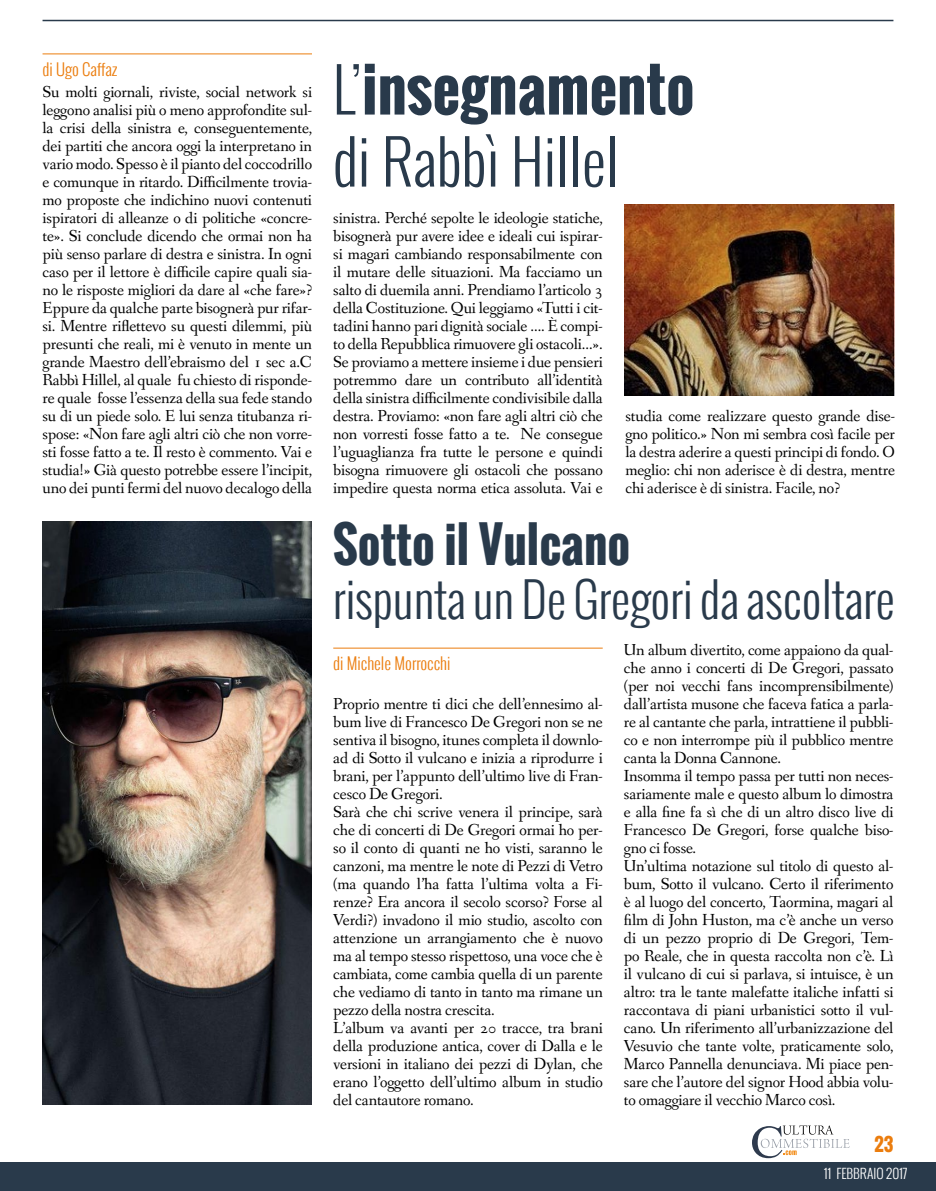
<style>
.page{position:relative;width:936px;height:1191px;background:#fff}
.page>*{position:absolute;margin:0;border:0;box-sizing:border-box;transform-origin:0 0}
.t1{font:300 60px/72px "Oswald";color:#293a4b}
.t2{font:300 48px "Oswald";color:#293a4b}
.t3{font:700 48px "Oswald";color:#293a4b}
.t4{font:700 18px "Oswald";color:#eb7d0e}
.t5{font:16.5px/18px "Fanwood Text";letter-spacing:-.01em;color:#000;text-align:justify}
.t6{font:300 16.5px "Oswald";color:#eb7d0e}
.t7{font:300 13.5px "Oswald";color:#fff}
.s1{font-weight:700}
</style>
<div class="page">
<div style="left:0;top:1162px;width:935px;height:29px;background:#293a4b"></div>
<svg style="left:752px;top:1125px;width:97px;height:33px"></svg>
<hr style="left:43px;top:20px;width:850px;height:1px;background:#293a4b">
<hr style="left:43px;top:54px;width:269px;height:1px;background:#eb7d0e">
<hr style="left:333px;top:648px;width:269px;height:1px;background:#eb7d0e">
<img style="left:624px;top:205px;width:270px;height:190px">
<img style="left:43px;top:521px;width:269px;height:584px">
<p class="t6" style="left:43px;top:57px;width:76px">di Ugo Caffaz</p>
<p class="t5" style="left:43px;top:83px;width:271px">Su molti giornali, riviste, social network si leggono analisi più o meno approfondite sul&shy;la crisi della sinistra e, conseguentemente, dei partiti che ancora oggi la interpretano in vario modo. Spesso è il pianto del coccodrillo e comunque in ritardo. Difficilmente trovia&shy;mo proposte che indichino nuovi contenuti ispiratori di alleanze o di politiche «concre&shy;te». Si conclude dicendo che ormai non ha più senso parlare di destra e sinistra. In ogni caso per il lettore è difficile capire quali sia&shy;no le risposte migliori da dare al «che fare»?<br>Eppure da qualche parte bisognerà pur rifar&shy;si. Mentre riflettevo su questi dilemmi, più presunti che reali, mi è venuto in mente un grande Maestro dell’ebraismo del 1 sec a.C Rabbì Hillel, al quale fu chiesto di risponde&shy;re quale fosse l’essenza della sua fede stando su di un piede solo. E lui senza titubanza ri&shy;spose: «Non fare agli altri ciò che non vorre&shy;sti fosse fatto a te. Il resto è commento. Vai e studia!» Già questo potrebbe essere l’incipit, uno dei punti fermi del nuovo decalogo della</p>
<h1 class="t1" style="left:332px;top:53px;width:363px">L’<span class="s1">insegnamento </span>di Rabbì Hillel</h1>
<p class="t5" style="left:333px;top:209px;width:271px">sinistra. Perché sepolte le ideologie statiche, bisognerà pur avere idee e ideali cui ispirar&shy;si magari cambiando responsabilmente con il mutare delle situazioni. Ma facciamo un salto di duemila anni. Prendiamo l’articolo 3 della Costituzione. Qui leggiamo «Tutti i cit&shy;tadini hanno pari dignità sociale …. È compi&shy;to della Repubblica rimuovere gli ostacoli…».<br>Se proviamo a mettere insieme i due pensieri potremmo dare un contributo all’identità della sinistra difficilmente condivisibile dalla destra. Proviamo: «non fare agli altri ciò che non vorresti fosse fatto a te. Ne consegue l’uguaglianza fra tutte le persone e quindi bisogna rimuovere gli ostacoli che possano impedire questa norma etica assoluta. Vai e</p>
<p class="t5" style="left:625px;top:407px;width:271px">studia come realizzare questo grande dise&shy;gno politico.» Non mi sembra così facile per la destra aderire a questi principi di fondo. O meglio: chi non aderisce è di destra, mentre chi aderisce è di sinistra. Facile, no?</p>
<h2 class="t3" style="left:333px;top:508px;width:298px">Sotto il Vulcano</h2>
<h2 class="t2" style="left:333px;top:564px;width:563px">rispunta un De Gregori da ascoltare</h2>
<p class="t6" style="left:333px;top:651px;width:119px">di Michele Morrocchi</p>
<p class="t5" style="left:333px;top:695px;width:271px;text-align:left">Proprio mentre ti dici che dell’ennesimo al&shy;bum live di Francesco De Gregori non se ne sentiva il bisogno, itunes completa il downlo&shy;ad di Sotto il vulcano e inizia a riprodurre i brani, per l’appunto dell’ultimo live di Fran&shy;cesco De Gregori.<br>Sarà che chi scrive venera il principe, sarà che di concerti di De Gregori ormai ho per&shy;so il conto di quanti ne ho visti, saranno le canzoni, ma mentre le note di Pezzi di Vetro (ma quando l’ha fatta l’ultima volta a Fi&shy;renze? Era ancora il secolo scorso? Forse al Verdi?) invadono il mio studio, ascolto con attenzione un arrangiamento che è nuovo ma al tempo stesso rispettoso, una voce che è cambiata, come cambia quella di un parente che vediamo di tanto in tanto ma rimane un pezzo della nostra crescita.<br>L’album va avanti per 20 tracce, tra brani della produzione antica, cover di Dalla e le versioni in italiano dei pezzi di Dylan, che erano l’oggetto dell’ultimo album in studio del cantautore romano.</p>
<p class="t5" style="left:624px;top:641px;width:271px;text-align:left">Un album divertito, come appaiono da qual&shy;che anno i concerti di De Gregori, passato (per noi vecchi fans incomprensibilmente) dall’artista musone che faceva fatica a parla&shy;re al cantante che parla, intrattiene il pubbli&shy;co e non interrompe più il pubblico mentre canta la Donna Cannone.<br>Insomma il tempo passa per tutti non neces&shy;sariamente male e questo album lo dimostra e alla fine fa sì che di un altro disco live di Francesco De Gregori, forse qualche biso&shy;gno ci fosse.<br>Un’ultima notazione sul titolo di questo al&shy;bum, Sotto il vulcano. Certo il riferimento è al luogo del concerto, Taormina, magari al film di John Huston, ma c’è anche un verso di un pezzo proprio di De Gregori, Tem&shy;po Reale, che in questa raccolta non c’è. Lì il vulcano di cui si parlava, si intuisce, è un altro: tra le tante malefatte italiche infatti si raccontava di piani urbanistici sotto il vul&shy;cano. Un riferimento all’urbanizzazione del Vesuvio che tante volte, praticamente solo, Marco Pannella denunciava. Mi piace pen&shy;sare che l’autore del signor Hood abbia volu&shy;to omaggiare il vecchio Marco così.</p>
<p class="t4" style="left:874px;top:1130px;width:20px">23</p>
<p class="t7" style="left:824px;top:1164px;width:85px">11 FEBBRAIO 2017</p>
</div>
